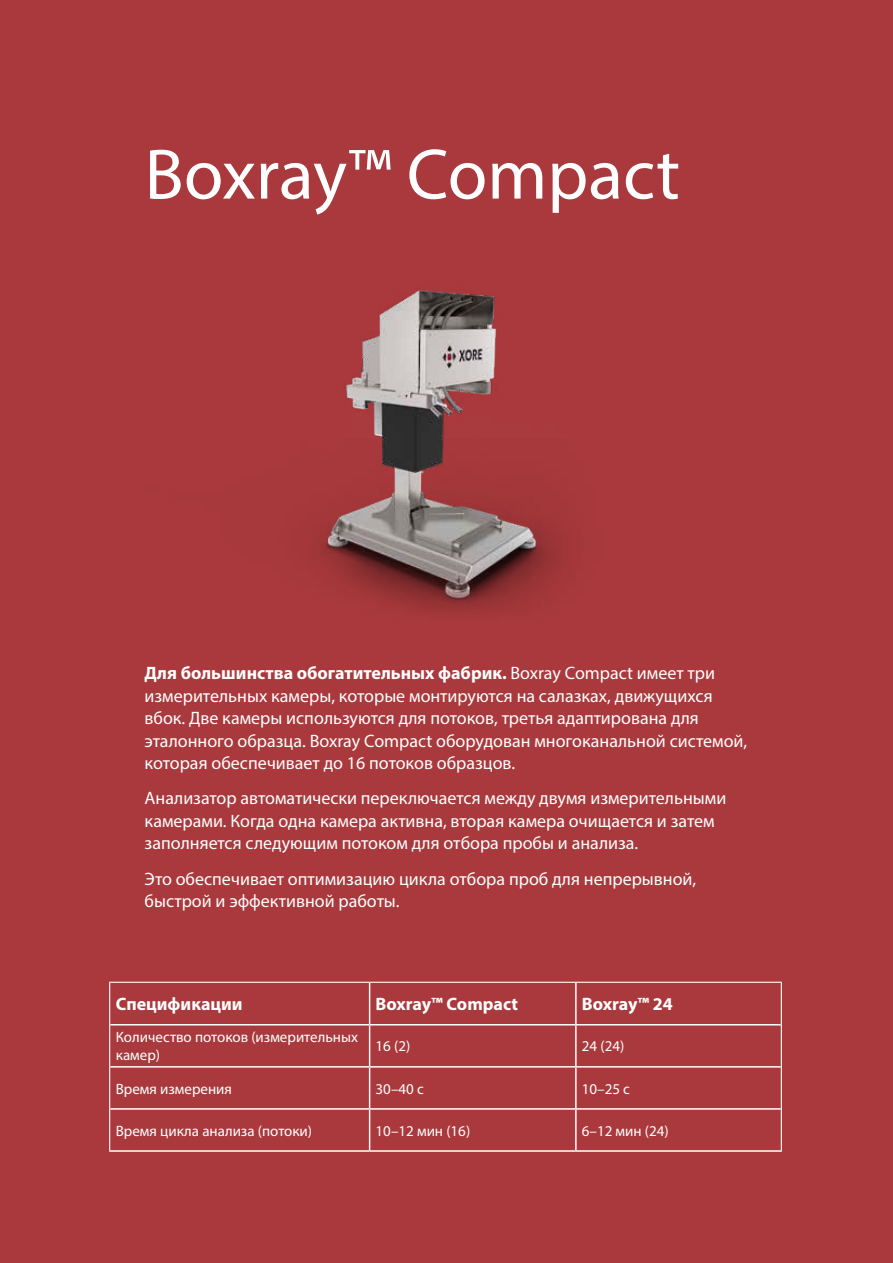
<style>
.page{position:relative;width:893px;height:1263px;background:#a9393c}
.page>*{position:absolute;margin:0;border:0;box-sizing:border-box;transform-origin:0 0}
.t1{font:72px "Myriad Pro";color:#fff}
.t2{font:18px/22.5px "Myriad Pro";color:#fff}
.t3{font:700 18px "Myriad Pro";color:#fff}
.t4{font:15px/18px "Myriad Pro";color:#fff}
.s1{font-weight:700}
</style>
<div class="page">
<img style="left:317px;top:288px;width:246px;height:324px">
<hr style="left:109px;top:1025px;width:1px;height:42px;background:#fff">
<hr style="left:781px;top:1025px;width:1px;height:42px;background:#fff">
<hr style="left:109px;top:1067px;width:1px;height:42px;background:#fff">
<hr style="left:781px;top:1067px;width:1px;height:42px;background:#fff">
<hr style="left:109px;top:1109px;width:1px;height:41px;background:#fff">
<hr style="left:781px;top:1109px;width:1px;height:41px;background:#fff">
<hr style="left:369px;top:1025px;width:1px;height:41px;background:#fff">
<hr style="left:575px;top:1025px;width:2px;height:41px;background:#fff">
<hr style="left:110px;top:1066px;width:260px;height:1px;background:#fff">
<hr style="left:370px;top:1066px;width:206px;height:1px;background:#fff">
<hr style="left:369px;top:1067px;width:1px;height:41px;background:#fff">
<hr style="left:576px;top:1066px;width:205px;height:1px;background:#fff">
<hr style="left:575px;top:1067px;width:2px;height:41px;background:#fff">
<hr style="left:110px;top:1108px;width:260px;height:2px;background:#fff">
<hr style="left:370px;top:1108px;width:206px;height:2px;background:#fff">
<hr style="left:369px;top:1110px;width:1px;height:40px;background:#fff">
<hr style="left:576px;top:1108px;width:205px;height:2px;background:#fff">
<hr style="left:575px;top:1110px;width:2px;height:40px;background:#fff">
<hr style="left:109px;top:1150px;width:261px;height:2px;background:#fff">
<hr style="left:370px;top:1150px;width:206px;height:2px;background:#fff">
<hr style="left:576px;top:1150px;width:206px;height:2px;background:#fff">
<hr style="left:109px;top:982px;width:261px;height:1px;background:#fff">
<hr style="left:109px;top:983px;width:1px;height:42px;background:#fff">
<hr style="left:370px;top:982px;width:206px;height:1px;background:#fff">
<hr style="left:576px;top:982px;width:206px;height:1px;background:#fff">
<hr style="left:781px;top:983px;width:1px;height:42px;background:#fff">
<hr style="left:369px;top:983px;width:1px;height:41px;background:#fff">
<hr style="left:575px;top:983px;width:2px;height:41px;background:#fff">
<hr style="left:110px;top:1024px;width:260px;height:1px;background:#fff">
<hr style="left:370px;top:1024px;width:206px;height:1px;background:#fff">
<hr style="left:576px;top:1024px;width:205px;height:1px;background:#fff">
<h1 class="t1" style="left:145px;top:130px;width:537px">Boxray™ Compact</h1>
<p class="t2" style="left:145px;top:661px;width:604px"><span class="s1">Для большинства обогатительных фабрик.</span> Boxray Compact имеет три измерительных камеры, которые монтируются на салазках, движущихся вбок. Две камеры используются для потоков, третья адаптирована для эталонного образца. Boxray Compact оборудован многоканальной системой, которая обеспечивает до 16 потоков образцов.</p>
<p class="t2" style="left:145px;top:787px;width:583px">Анализатор автоматически переключается между двумя измерительными камерами. Когда одна камера активна, вторая камера очищается и затем заполняется следующим потоком для отбора пробы и анализа.</p>
<p class="t2" style="left:145px;top:867px;width:553px">Это обеспечивает оптимизацию цикла отбора проб для непрерывной, быстрой и эффективной работы.</p>
<p class="t3" style="left:116px;top:992px;width:128px">Спецификации</p>
<p class="t3" style="left:376px;top:992px;width:144px">Boxray™ Compact</p>
<p class="t3" style="left:582px;top:992px;width:92px">Boxray™ 24</p>
<p class="t4" style="left:116px;top:1028px;width:244px">Количество потоков (измерительных камер)</p>
<p class="t4" style="left:376px;top:1037px;width:36px">16 (2)</p>
<p class="t4" style="left:582px;top:1037px;width:44px">24 (24)</p>
<p class="t4" style="left:116px;top:1079px;width:118px">Время измерения</p>
<p class="t4" style="left:376px;top:1079px;width:50px">30–40 с</p>
<p class="t4" style="left:582px;top:1079px;width:50px">10–25 с</p>
<p class="t4" style="left:116px;top:1121px;width:198px">Время цикла анализа (потоки)</p>
<p class="t4" style="left:376px;top:1121px;width:96px">10–12 мин (16)</p>
<p class="t4" style="left:582px;top:1121px;width:88px">6–12 мин (24)</p>
</div>
